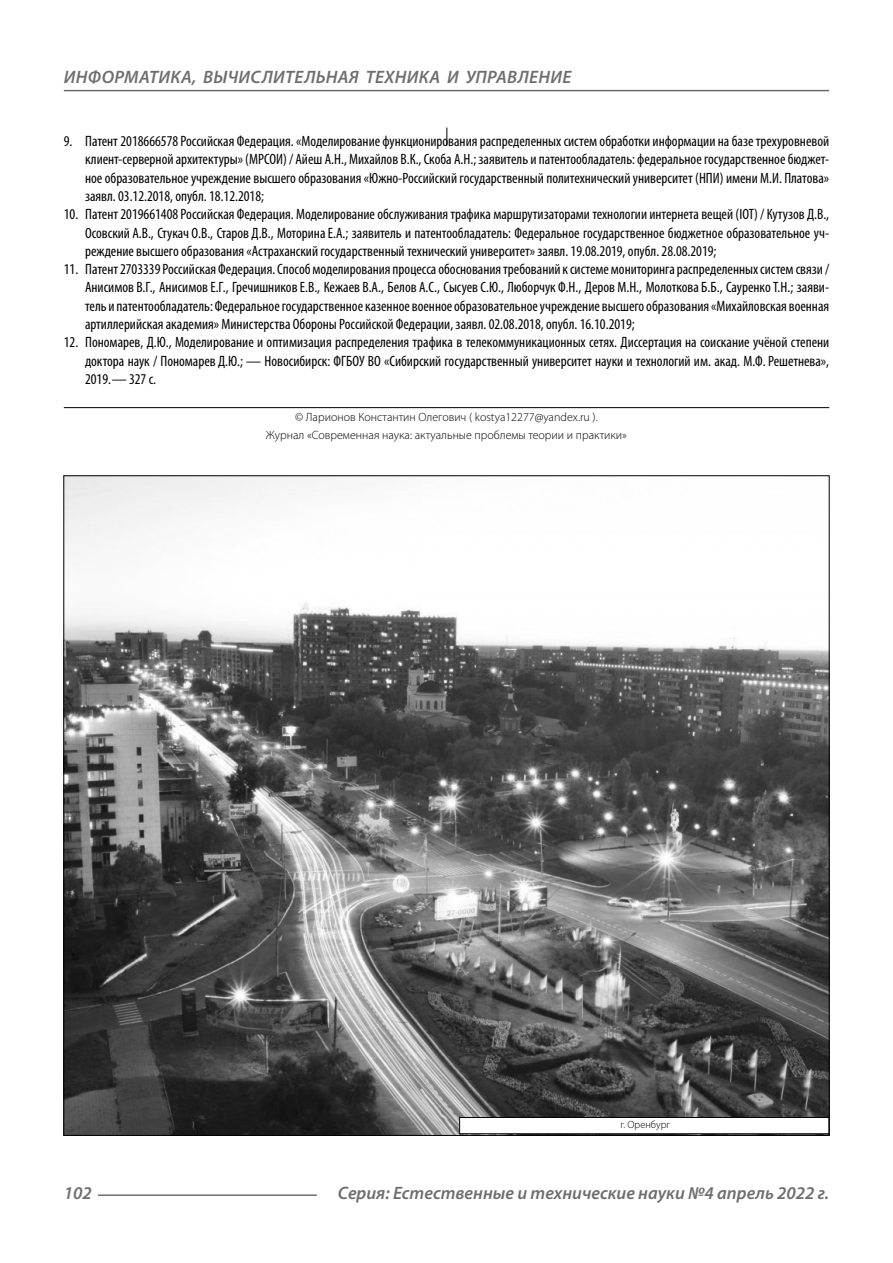
<style>
.page{position:relative;width:893px;height:1263px;background:#fff}
.page>*{position:absolute;margin:0;border:0;box-sizing:border-box;transform-origin:0 0}
.t1{font:italic 600 18px "Myriad Pro";color:#6e6e6e}
.t2{font:condensed 15px/18.3px "Myriad Pro";color:#000;text-align:justify}
.Copy{font:300 12px/18.3px "Myriad Pro";color:#000;text-align:center}
.Author-doc{font:300 10.5px "Myriad Pro";color:#000}
</style>
<div class="page">
<hr style="left:446px;top:128px;width:1px;height:1007px;background:#000">
<hr style="left:64px;top:407px;width:765px;height:1px;background:#000">
<img style="left:65px;top:477px;width:763px;height:657px">
<div style="left:460px;top:1117px;width:369px;height:17px;background:#fff"></div>
<div style="left:459px;top:1117px;width:370px;height:17px;border:1px solid #000"></div>
<hr style="left:98px;top:1194px;width:219px;height:2px;background:#6e6e6e">
<hr style="left:64px;top:90px;width:765px;height:1px;background:#6e6e6e">
<p class="t1" style="left:64px;top:66px;width:25px">Информатика</p>
<p class="t1" style="left:192px;top:66px;width:48px">, вычислител</p>
<p class="t1" style="left:316px;top:66px;width:23px">ьная</p>
<p class="t1" style="left:366px;top:66px;width:12px">техника</p>
<p class="t1" style="left:447px;top:66px;width:41px">и управление</p>
<p class="t2" style="left:85px;top:132px;width:746px;text-indent:-21px">9. Патент 2018666578 Российская Федерация. «Моделирование функционирования распределенных систем обработки информации на базе трехуровневой клиент-серверной архитектуры» (МРСОИ) / Айеш А.Н., Михайлов В.К., Скоба А.Н.; заявитель и патентообладатель: федеральное государственное бюджет&shy;ное образовательное учреждение высшего образования «Южно-Российский государственный политехнический университет (НПИ) имени М.И. Платова» заявл. 03.12.2018, опубл. 18.12.2018;</p>
<p class="t2" style="left:85px;top:205px;width:746px;text-indent:-21px">10. Патент 2019661408 Российская Федерация. Моделирование обслуживания трафика маршрутизаторами технологии интернета вещей (IОТ) / Кутузов Д.В., Осовский А.В., Стукач О.В., Старов Д.В., Моторина Е.А.; заявитель и патентообладатель: Федеральное государственное бюджетное образовательное уч&shy;реждение высшего образования «Астраханский государственный технический университет» заявл. 19.08.2019, опубл. 28.08.2019;</p>
<p class="t2" style="left:85px;top:260px;width:746px;text-indent:-21px">11. Патент 2703339 Российская Федерация. Способ моделирования процесса обоснования требований к системе мониторинга распределенных систем связи / Анисимов В.Г., Анисимов Е.Г., Гречишников Е.В., Кежаев В.А., Белов А.С., Сысуев С.Ю., Люборчук Ф.Н., Деров М.Н., Молоткова Б.Б., Сауренко Т.Н.; заяви&shy;тель и патентообладатель: Федеральное государственное казенное военное образовательное учреждение высшего образования «Михайловская военная артиллерийская академия» Министерства Обороны Российской Федерации, заявл. 02.08.2018, опубл. 16.10.2019;</p>
<p class="t2" style="left:85px;top:333px;width:746px;text-indent:-21px">12. Пономарев, Д.Ю., Моделирование и оптимизация распределения трафика в телекоммуникационных сетях. Диссертация на соискание учёной степени доктора наук / Пономарев Д.Ю.; — Новосибирск: ФГБОУ ВО «Сибирский государственный университет науки и технологий им. акад. М.Ф. Решетнева», 2019.— 327 с.</p>
<p class="Copy" style="left:266px;top:407px;width:363px">© Ларионов Константин Олегович ( kostya12277@yandex.ru ).<br>Журнал «Современная наука: актуальные проблемы теории и практики»</p>
<p class="Author-doc" style="left:620px;top:1118px;width:51px">г. Оренбург</p>
<p class="t1" style="left:64px;top:1182px;width:30px">102</p>
<p class="t1" style="left:338px;top:1182px;width:493px">Серия: Естественные и технические науки №4 апрель 2022 г.</p>
</div>
